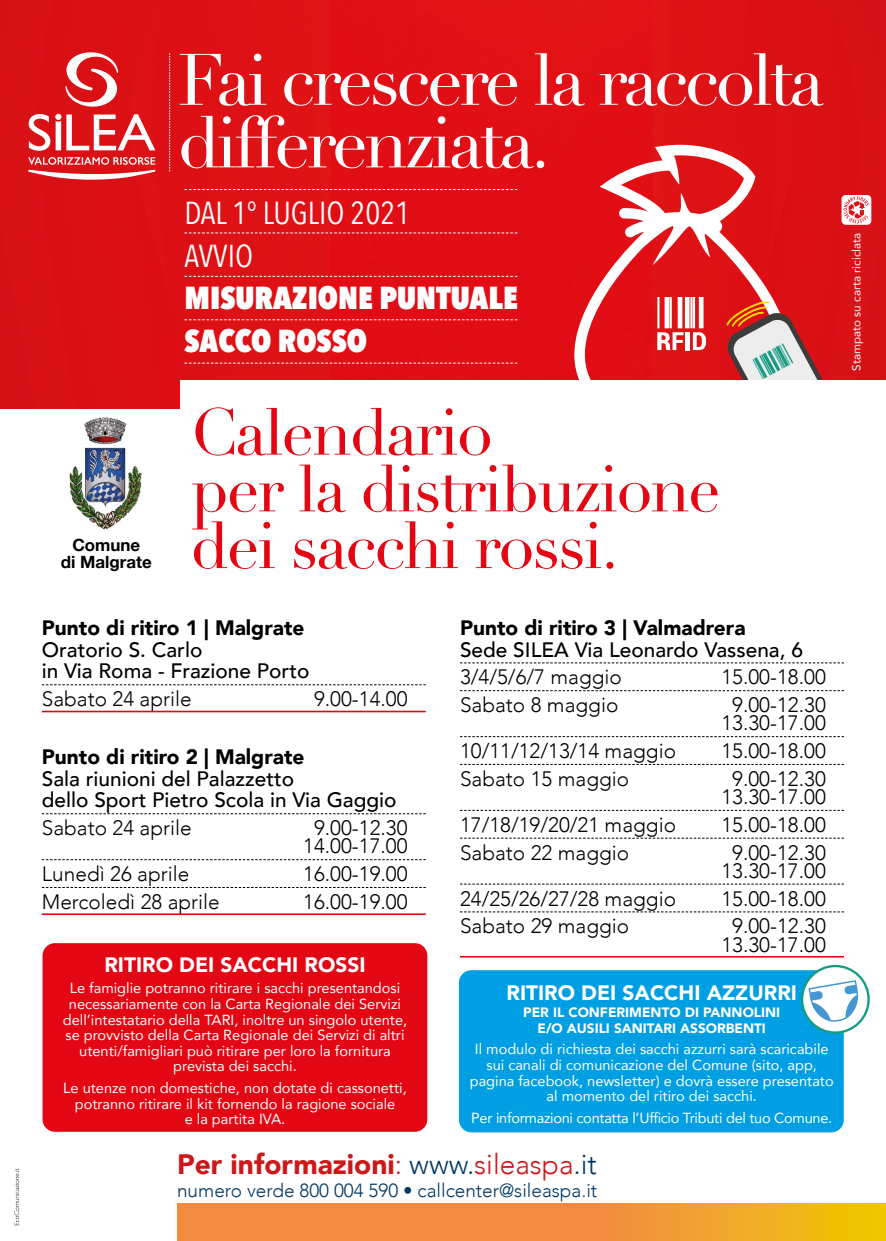
<style>
.page{position:relative;width:886px;height:1241px;background:#fff}
.page>*{position:absolute;margin:0;border:0;box-sizing:border-box;transform-origin:0 0}
.t1{font:71.44px/62.6px "Didot";letter-spacing:-.05em;color:#fff}
.t2{font:64.69px/56.7px "Didot";letter-spacing:-.03em;color:#e30613}
.t3{font:800 31.69px/42.9px "Avenir Next Condensed";color:#fff}
.t4{font:31.69px/42.9px "Avenir Next Condensed";color:#fff}
.t5{font:900 28.06px "Avenir";color:#cd1719}
.t6{font:300 20.81px/18.1px "Avenir";color:#000;text-align:center}
.t7{font:500 20.81px/21.9px "Avenir";color:#000}
.t8{font:900 20.81px "Avenir";color:#000}
.t9{font:900 20.81px "Avenir";color:#fff}
.t10{font:300 19px "Avenir";color:#003863}
.t11{font:700 16.88px/16.8px "Helvetica Neue";color:#000;text-align:center}
.t12{font:14.56px/15.6px "Avenir";color:#fff;text-align:center}
.t13{font:14.56px "Avenir";letter-spacing:-.02em;color:#fff}
.t14{font:900 13.56px/16.2px "Avenir";color:#fff;text-align:center}
.t15{font:11.69px "Avenir";color:#fff}
.s1{font-weight:300}
.s2{font-weight:300;color:#003863}
</style>
<div class="page">
<div style="left:0;top:0;width:886px;height:408px;background:#de1115"></div>
<svg style="left:14px;top:1168px;width:5px;height:56px"></svg>
<svg style="left:557px;top:145px;width:238px;height:235px;fill:#e11015"></svg>
<svg style="left:657px;top:297px;width:49px;height:53px"></svg>
<svg style="left:725px;top:298px;width:103px;height:82px"></svg>
<svg style="left:169px;top:53px;width:1px;height:118px"></svg>
<svg style="left:184px;top:232px;width:333px;height:1px"></svg>
<svg style="left:184px;top:189px;width:333px;height:1px"></svg>
<svg style="left:184px;top:276px;width:333px;height:1px"></svg>
<svg style="left:184px;top:319px;width:333px;height:1px"></svg>
<svg style="left:184px;top:362px;width:333px;height:1px"></svg>
<svg style="left:42px;top:684px;width:384px;height:1px"></svg>
<hr style="left:42px;top:710px;width:384px;height:2px;background:#e30613">
<svg style="left:42px;top:813px;width:384px;height:1px"></svg>
<svg style="left:42px;top:859px;width:384px;height:1px"></svg>
<hr style="left:42px;top:913px;width:384px;height:1px;background:#e30613">
<svg style="left:460px;top:662px;width:384px;height:1px"></svg>
<svg style="left:460px;top:690px;width:384px;height:1px"></svg>
<svg style="left:460px;top:736px;width:384px;height:1px"></svg>
<svg style="left:460px;top:764px;width:384px;height:1px"></svg>
<svg style="left:460px;top:809px;width:384px;height:1px"></svg>
<svg style="left:460px;top:837px;width:384px;height:1px"></svg>
<svg style="left:460px;top:883px;width:384px;height:1px"></svg>
<svg style="left:460px;top:911px;width:384px;height:1px"></svg>
<hr style="left:460px;top:955px;width:384px;height:2px;background:#e30613">
<div style="left:180px;top:380px;width:706px;height:87px;background:#fff"></div>
<div style="left:459px;top:970px;width:385px;height:162px;background:#009fe3;border-radius:12px"></div>
<svg style="left:802px;top:965px;width:66px;height:67px"></svg>
<div style="left:801px;top:964px;width:69px;height:69px;border:2px solid #169c82;border-radius:50%"></div>
<svg style="left:808px;top:979px;width:50px;height:42px"></svg>
<div style="left:43px;top:943px;width:384px;height:188px;background:#e30613;border-radius:12px"></div>
<svg style="left:177px;top:1203px;width:709px;height:37px"></svg>
<img style="left:68px;top:417px;width:74px;height:113px">
<svg style="left:841px;top:195px;width:30px;height:30px"></svg>
<svg style="left:65px;top:51px;width:53px;height:57px"></svg>
<svg style="left:29px;top:114px;width:126px;height:37px"></svg>
<svg style="left:27px;top:157px;width:129px;height:23px"></svg>
<p class="t11" style="left:61px;top:536px;width:92px">Comune<br>di Malgrate</p>
<h1 class="t1" style="left:178px;top:50px;width:648px">Fai crescere la raccolta differenziata.</h1>
<h3 class="t4" style="left:184px;top:189px;width:227px">DAL 1° LUGLIO 2021<br>AVVIO</h3>
<h3 class="t3" style="left:184px;top:276px;width:335px">MISURAZIONE PUNTUALE<br>SACCO ROSSO</h3>
<h2 class="t2" style="left:190px;top:405px;width:531px">Calendario<br>per la distribuzione dei sacchi rossi.</h2>
<p class="t15" style="left:847px;top:371px;width:140px;rotate:-90deg">Stampato su carta riciclata</p>
<h3 class="t8" style="left:42px;top:609px;width:264px">Punto di ritiro 1 | Malgrate</h3>
<h3 class="t7" style="left:42px;top:637px;width:269px">Oratorio S. Carlo<br>in Via Roma - Frazione Porto</h3>
<h3 class="t6" style="left:42px;top:690px;width:151px">Sabato 24 aprile</h3>
<h3 class="t6" style="left:314px;top:690px;width:95px">9.00-14.00</h3>
<h3 class="t8" style="left:42px;top:738px;width:264px">Punto di ritiro 2 | Malgrate</h3>
<h3 class="t7" style="left:42px;top:766px;width:356px">Sala riunioni del Palazzetto<br>dello Sport Pietro Scola in Via Gaggio</h3>
<h3 class="t6" style="left:42px;top:818px;width:151px">Sabato 24 aprile</h3>
<h3 class="t6" style="left:303px;top:818px;width:106px">9.00-12.30<br>14.00-17.00</h3>
<h3 class="t6" style="left:42px;top:864px;width:149px">Lunedì 26 aprile</h3>
<h3 class="t6" style="left:303px;top:864px;width:106px">16.00-19.00</h3>
<h3 class="t6" style="left:42px;top:892px;width:179px">Mercoledì 28 aprile</h3>
<h3 class="t6" style="left:303px;top:892px;width:106px">16.00-19.00</h3>
<h3 class="t9" style="left:104px;top:946px;width:263px">RITIRO DEI SACCHI ROSSI</h3>
<p class="t12" style="left:63px;top:979px;width:346px">Le famiglie potranno ritirare i sacchi presentandosi necessariamente con la Carta Regionale dei Servizi dell’intestatario della TARI, inoltre un singolo utente, se provvisto della Carta Regionale dei Servizi di altri utenti/famigliari può ritirare per loro la fornitura prevista dei sacchi.</p>
<p class="t12" style="left:63px;top:1079px;width:345px">Le utenze non domestiche, non dotate di cassonetti, potranno ritirare il kit fornendo la ragione sociale<br>e la partita IVA.</p>
<h3 class="t8" style="left:460px;top:609px;width:287px">Punto di ritiro 3 | Valmadrera</h3>
<h3 class="t7" style="left:460px;top:637px;width:344px">Sede SILEA Via Leonardo Vassena, 6</h3>
<h3 class="t6" style="left:460px;top:668px;width:163px">3/4/5/6/7 maggio</h3>
<h3 class="t6" style="left:721px;top:668px;width:106px">15.00-18.00</h3>
<h3 class="t6" style="left:460px;top:695px;width:160px">Sabato 8 maggio</h3>
<h3 class="t6" style="left:721px;top:695px;width:106px">9.00-12.30<br>13.30-17.00</h3>
<h3 class="t6" style="left:460px;top:741px;width:217px">10/11/12/13/14 maggio</h3>
<h3 class="t6" style="left:721px;top:741px;width:106px">15.00-18.00</h3>
<h3 class="t6" style="left:460px;top:769px;width:171px">Sabato 15 maggio</h3>
<h3 class="t6" style="left:721px;top:769px;width:106px">9.00-12.30<br>13.30-17.00</h3>
<h3 class="t6" style="left:460px;top:815px;width:217px">17/18/19/20/21 maggio</h3>
<h3 class="t6" style="left:721px;top:815px;width:106px">15.00-18.00</h3>
<h3 class="t6" style="left:460px;top:843px;width:171px">Sabato 22 maggio</h3>
<h3 class="t6" style="left:721px;top:843px;width:106px">9.00-12.30<br>13.30-17.00</h3>
<h3 class="t6" style="left:460px;top:889px;width:217px">24/25/26/27/28 maggio</h3>
<h3 class="t6" style="left:721px;top:889px;width:106px">15.00-18.00</h3>
<h3 class="t6" style="left:460px;top:917px;width:171px">Sabato 29 maggio</h3>
<h3 class="t6" style="left:721px;top:917px;width:106px">9.00-12.30<br>13.30-17.00</h3>
<h3 class="t9" style="left:506px;top:975px;width:292px">RITIRO DEI SACCHI AZZURRI</h3>
<p class="t14" style="left:523px;top:1003px;width:258px">PER IL CONFERIMENTO DI PANNOLINI<br>E/O AUSILI SANITARI ASSORBENTI</p>
<p class="t12" style="left:470px;top:1040px;width:365px">Il modulo di richiesta dei sacchi azzurri sarà scaricabile sui canali di comunicazione del Comune (sito, app, pagina facebook, newsletter) e dovrà essere presentato al momento del ritiro dei sacchi.</p>
<p class="t13" style="left:471px;top:1105px;width:362px">Per informazioni contatta l’Ufficio Tributi del tuo Comune.</p>
<h3 class="t5" style="left:177px;top:1140px;width:421px">Per informazioni<span class="s1">:</span> <span class="s2">www.</span><span class="s1">sileaspa</span><span class="s2">.it</span></h3>
<h3 class="t10" style="left:177px;top:1178px;width:422px">numero verde 800 004 590 • callcenter@sileaspa.it</h3>
</div>
